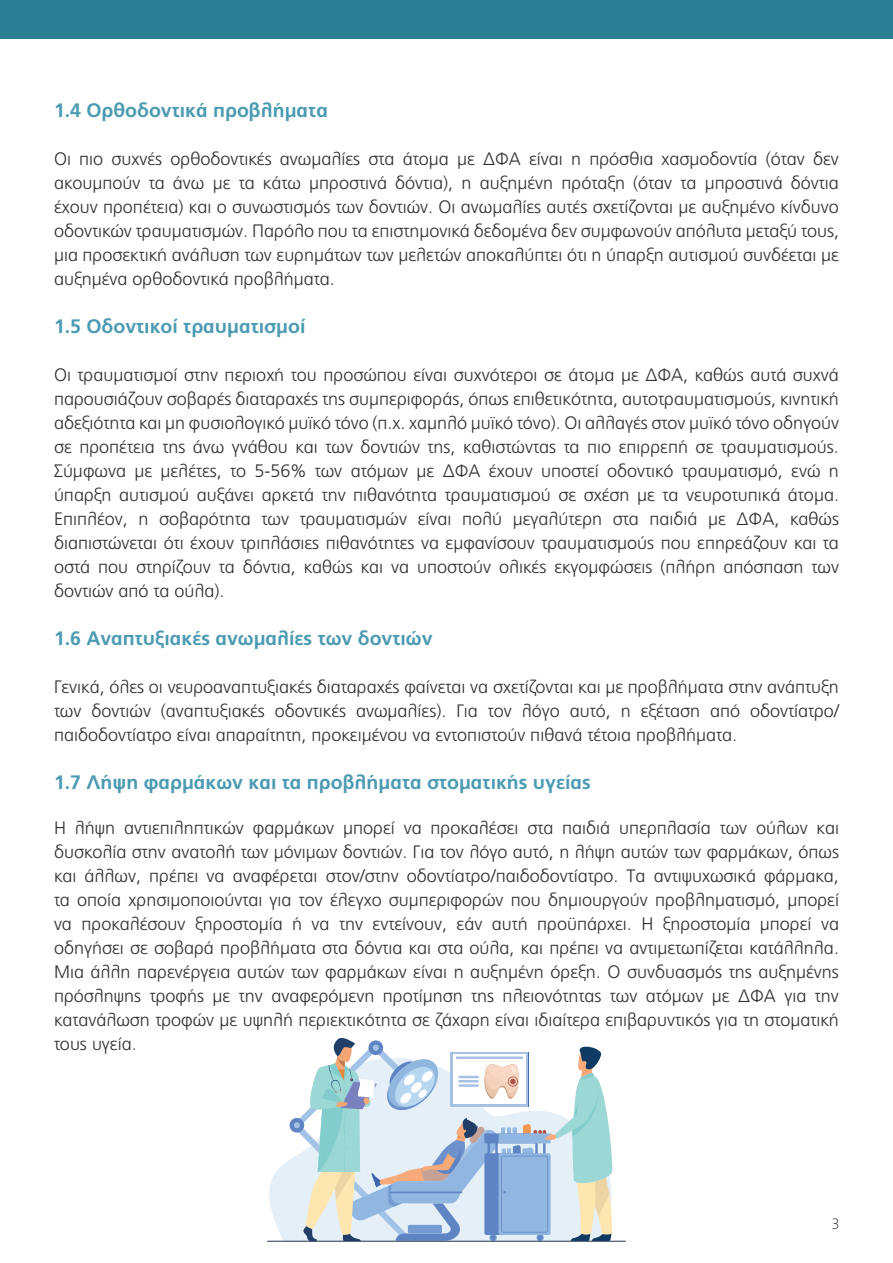
<style>
.page{position:relative;width:893px;height:1263px;background:#fff}
.page>*{position:absolute;margin:0;border:0;box-sizing:border-box;transform-origin:0 0}
.t1{font:700 19.5px "PF Catalog";color:#4c9bb2}
.t2{font:300 18px/24px "PF Catalog";color:#312f30;text-align:justify}
.t3{font:100 15px "PF Catalog";color:#312f30}
</style>
<div class="page">
<div style="left:0;top:0;width:893px;height:38px;background:#2a7e94"></div>
<svg style="left:267px;top:1120px;width:359px;height:121px"></svg>
<div style="left:290px;top:1118px;width:14px;height:14px;background:#5f84c3;border-radius:50%"></div>
<svg style="left:292px;top:1037px;width:322px;height:204px"></svg>
<hr style="left:267px;top:1241px;width:359px;height:1px;background:#243553">
<p class="t1" style="left:54px;top:98px;width:275px">1.4 Ορθοδοντικά προβλήματα</p>
<p class="t2" style="left:54px;top:147px;width:786px">Οι πιο συχνές ορθοδοντικές ανωμαλίες στα άτομα με ΔΦΑ είναι η πρόσθια χασμοδοντία (όταν δεν ακουμπούν τα άνω με τα κάτω μπροστινά δόντια), η αυξημένη πρόταξη (όταν τα μπροστινά δόντια έχουν προπέτεια) και ο συνωστισμός των δοντιών. Οι ανωμαλίες αυτές σχετίζονται με αυξημένο κίνδυνο οδοντικών τραυματισμών. Παρόλο που τα επιστημονικά δεδομένα δεν συμφωνούν απόλυτα μεταξύ τους, μια προσεκτική ανάλυση των ευρημάτων των μελετών αποκαλύπτει ότι η ύπαρξη αυτισμού συνδέεται με αυξημένα ορθοδοντικά προβλήματα.</p>
<p class="t1" style="left:54px;top:314px;width:253px">1.5 Οδοντικοί τραυματισμοί</p>
<p class="t2" style="left:54px;top:363px;width:786px">Οι τραυματισμοί στην περιοχή του προσώπου είναι συχνότεροι σε άτομα με ΔΦΑ, καθώς αυτά συχνά παρουσιάζουν σοβαρές διαταραχές της συμπεριφοράς, όπως επιθετικότητα, αυτοτραυματισμούς, κινητική αδεξιότητα και μη φυσιολογικό μυϊκό τόνο (π.χ. χαμηλό μυϊκό τόνο). Οι αλλαγές στον μυϊκό τόνο οδηγούν σε προπέτεια της άνω γνάθου και των δοντιών της, καθιστώντας τα πιο επιρρεπή σε τραυματισμούς.<br>Σύμφωνα με μελέτες, το 5-56% των ατόμων με ΔΦΑ έχουν υποστεί οδοντικό τραυματισμό, ενώ η ύπαρξη αυτισμού αυξάνει αρκετά την πιθανότητα τραυματισμού σε σχέση με τα νευροτυπικά άτομα.<br>Επιπλέον, η σοβαρότητα των τραυματισμών είναι πολύ μεγαλύτερη στα παιδιά με ΔΦΑ, καθώς διαπιστώνεται ότι έχουν τριπλάσιες πιθανότητες να εμφανίσουν τραυματισμούς που επηρεάζουν και τα οστά που στηρίζουν τα δόντια, καθώς και να υποστούν ολικές εκγομφώσεις (πλήρη απόσπαση των δοντιών από τα ούλα).</p>
<p class="t1" style="left:54px;top:626px;width:380px">1.6 Αναπτυξιακές ανωμαλίες των δοντιών</p>
<p class="t2" style="left:54px;top:675px;width:786px">Γενικά, όλες οι νευροαναπτυξιακές διαταραχές φαίνεται να σχετίζονται και με προβλήματα στην ανάπτυξη των δοντιών (αναπτυξιακές οδοντικές ανωμαλίες). Για τον λόγο αυτό, η εξέταση από οδοντίατρο/ παιδοδοντίατρο είναι απαραίτητη, προκειμένου να εντοπιστούν πιθανά τέτοια προβλήματα.</p>
<p class="t1" style="left:54px;top:770px;width:538px">1.7 Λήψη φαρμάκων και τα προβλήματα στοματικής υγείας</p>
<p class="t2" style="left:54px;top:816px;width:786px">Η λήψη αντιεπιληπτικών φαρμάκων μπορεί να προκαλέσει στα παιδιά υπερπλασία των ούλων και δυσκολία στην ανατολή των μόνιμων δοντιών. Για τον λόγο αυτό, η λήψη αυτών των φαρμάκων, όπως και άλλων, πρέπει να αναφέρεται στον/στην οδοντίατρο/παιδοδοντίατρο. Τα αντιψυχωσικά φάρμακα, τα οποία χρησιμοποιούνται για τον έλεγχο συμπεριφορών που δημιουργούν προβληματισμό, μπορεί να προκαλέσουν ξηροστομία ή να την εντείνουν, εάν αυτή προϋπάρχει. Η ξηροστομία μπορεί να οδηγήσει σε σοβαρά προβλήματα στα δόντια και στα ούλα, και πρέπει να αντιμετωπίζεται κατάλληλα.<br>Μια άλλη παρενέργεια αυτών των φαρμάκων είναι η αυξημένη όρεξη. Ο συνδυασμός της αυξημένης πρόσληψης τροφής με την αναφερόμενη προτίμηση της πλειονότητας των ατόμων με ΔΦΑ για την κατανάλωση τροφών με υψηλή περιεκτικότητα σε ζάχαρη είναι ιδιαίτερα επιβαρυντικός για τη στοματική τους υγεία.</p>
<p class="t3" style="left:832px;top:1216px;width:9px">3</p>
</div>
